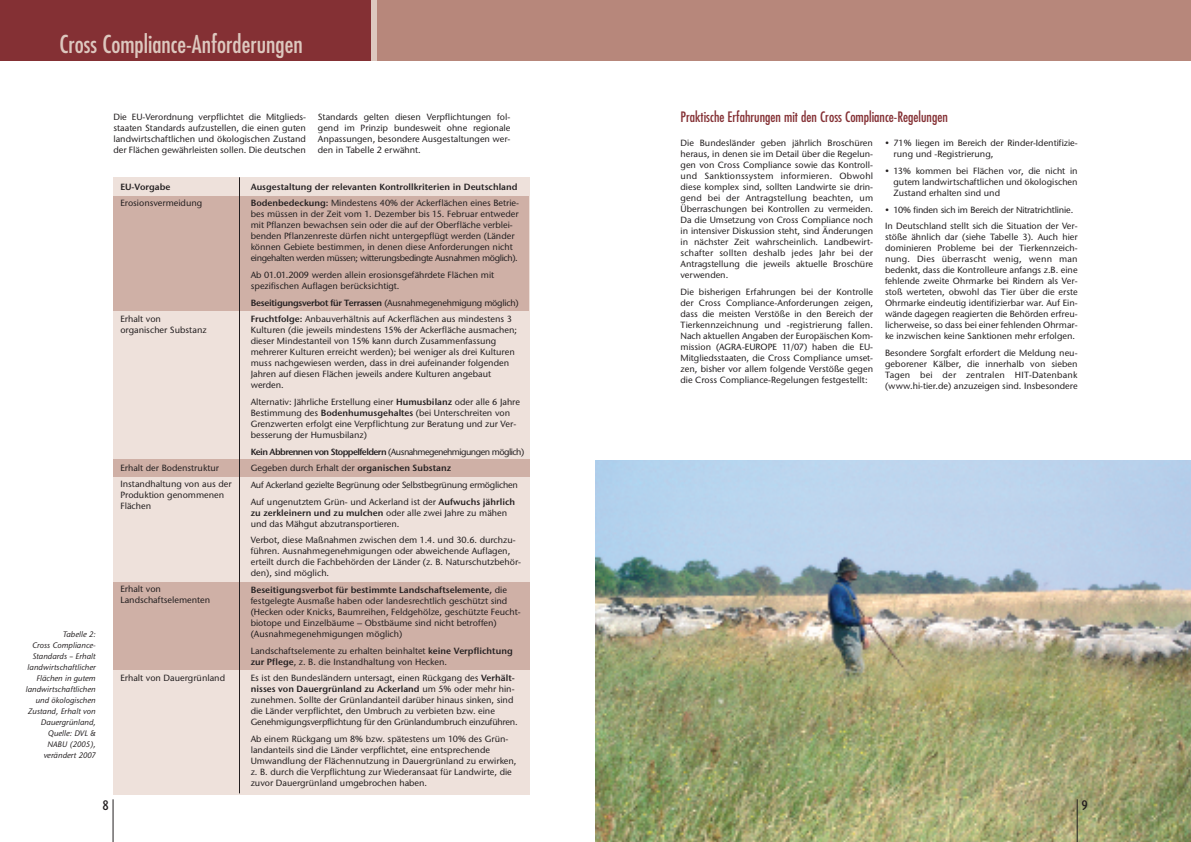
<style>
.page{position:relative;width:1191px;height:842px;background:#fff}
.page>*{position:absolute;margin:0;border:0;box-sizing:border-box;transform-origin:0 0}
.t1{font:condensed 24px "Futura";color:#ddc8bf}
.t2{font:condensed 14px "Futura";color:#843034}
.t3{font:500 14px "Dax Condensed";color:#231f20}
.t4{font:500 9px/11px "Stone Sans ITC";color:#231f20}
.t5{font:9px "Stone Sans ITC Semi";color:#231f20}
.t6{font:500 9px/16.7px "Stone Sans ITC";letter-spacing:-.025em;color:#231f20}
.t7{font:9px "Stone Sans ITC Semi";letter-spacing:-.06em;color:#231f20}
.t8{font:9px "Stone Sans ITC Semi";letter-spacing:-.03em;color:#231f20}
.t9{font:italic 500 8px/11px "Stone Sans ITC";color:#231f20;text-align:right}
.s1{font-family:"Stone Sans ITC Semi";font-weight:400}
.s2{font-family:"Stone Sans ITC";font-weight:500}
</style>
<div class="page">
<img style="left:596px;top:461px;width:595px;height:381px">
<div style="left:0;top:0;width:1191px;height:60px;background:#b7877b"></div>
<div style="left:0;top:0;width:371px;height:60px;background:#843034"></div>
<div style="left:372px;top:0;width:5px;height:60px;background:#ddc8bf"></div>
<hr style="left:1076px;top:799px;width:1px;height:43px;background:#231f20">
<hr style="left:113px;top:799px;width:1px;height:43px;background:#231f20">
<div style="left:112px;top:177px;width:417px;height:618px;background:#eee1db"></div>
<div style="left:112px;top:196px;width:417px;height:115px;background:#cfb0a6"></div>
<div style="left:113px;top:460px;width:416px;height:17px;background:#cfb0a6"></div>
<div style="left:112px;top:582px;width:417px;height:88px;background:#cfb0a6"></div>
<div style="left:100px;top:170px;width:13px;height:625px;background:#fff"></div>
<hr style="left:239px;top:177px;width:1px;height:616px;background:#231f20">
<h1 class="t1" style="left:60px;top:33px;width:245px">Cross Compliance-Anforderungen</h1>
<p class="t9" style="left:26px;top:629px;width:71px">Tabelle 2:<br>Cross Compliance-<br>Standards – Erhalt landwirtschaftlicher<br>Flächen in gutem landwirtschaftlichen und ökologischen<br>Zustand, Erhalt von<br>Dauergrünland,<br>Quelle: DVL &amp;<br>NABU (2005), verändert 2007</p>
<p class="t4" style="left:113px;top:113px;width:194px">Die EU-Verordnung verpflichtet die Mitglieds-</p>
<h2 class="t2" style="left:680px;top:110px;width:269px">Praktische Erfahrungen mit den Cross Compliance-Regelungen</h2>
<p class="t4" style="left:113px;top:124px;width:194px;text-align:justify">staaten Standards aufzustellen, die einen guten landwirtschaftlichen und ökologischen Zustand der Flächen gewährleisten sollen. Die deutschen</p>
<p class="t4" style="left:318px;top:113px;width:194px;text-align:justify">Standards gelten diesen Verpflichtungen fol&shy;gend im Prinzip bundesweit ohne regionale Anpassungen, besondere Ausgestaltungen wer&shy;den in Tabelle 2 erwähnt.</p>
<p class="t4" style="left:680px;top:139px;width:194px;text-align:justify">Die Bundesländer geben jährlich Broschüren heraus, in denen sie im Detail über die Regelun&shy;gen von Cross Compliance sowie das Kontroll&shy;und Sanktionssystem informieren. Obwohl diese komplex sind, sollten Landwirte sie drin&shy;gend bei der Antragstellung beachten, um Überraschungen bei Kontrollen zu vermeiden.<br>Da die Umsetzung von Cross Compliance noch in intensiver Diskussion steht, sind Änderungen in nächster Zeit wahrscheinlich. Landbewirt&shy;schafter sollten deshalb jedes Jahr bei der Antragstellung die jeweils aktuelle Broschüre verwenden.</p>
<p class="t4" style="left:680px;top:288px;width:194px;text-align:justify">Die bisherigen Erfahrungen bei der Kontrolle der Cross Compliance-Anforderungen zeigen, dass die meisten Verstöße in den Bereich der Tierkennzeichnung und -registrierung fallen.<br>Nach aktuellen Angaben der Europäischen Kom&shy;mission (AGRA-EUROPE 11/07) haben die EU-Mitgliedsstaaten, die Cross Compliance umset&shy;zen, bisher vor allem folgende Verstöße gegen die Cross Compliance-Regelungen festgestellt:</p>
<p class="t4" style="left:893px;top:139px;width:185px;text-indent:-9px">• 71% liegen im Bereich der Rinder-Identifizie&shy;rung und -Registrierung,</p>
<p class="t4" style="left:893px;top:167px;width:185px;text-align:justify;text-indent:-9px">• 13% kommen bei Flächen vor, die nicht in gutem landwirtschaftlichen und ökologischen Zustand erhalten sind und</p>
<p class="t4" style="left:885px;top:202px;width:194px;line-height:16.7px">• 10% finden sich im Bereich der Nitratrichtlinie.<br>In Deutschland stellt sich die Situation der Ver-</p>
<p class="t4" style="left:885px;top:233px;width:194px;text-align:justify">stöße ähnlich dar (siehe Tabelle 3). Auch hier dominieren Probleme bei der Tierkennzeich&shy;nung. Dies überrascht wenig, wenn man bedenkt, dass die Kontrolleure anfangs z.B. eine fehlende zweite Ohrmarke bei Rindern als Ver&shy;stoß werteten, obwohl das Tier über die erste Ohrmarke eindeutig identifizierbar war. Auf Ein&shy;wände dagegen reagierten die Behörden erfreu&shy;licherweise, so dass bei einer fehlenden Ohrmar&shy;ke inzwischen keine Sanktionen mehr erfolgen.</p>
<p class="t4" style="left:885px;top:349px;width:194px;text-align:justify">Besondere Sorgfalt erfordert die Meldung neu&shy;geborener Kälber, die innerhalb von sieben Tagen bei der zentralen HIT-Datenbank (www.hi-tier.de) anzuzeigen sind. Insbesondere</p>
<p class="t5" style="left:120px;top:183px;width:52px">EU-Vorgabe</p>
<p class="t4" style="left:120px;top:199px;width:83px">Erosionsvermeidung</p>
<p class="t5" style="left:251px;top:183px;width:268px">Ausgestaltung der relevanten Kontrollkriterien in Deutschland</p>
<p class="t4" style="left:251px;top:199px;width:270px"><span class="s1">Bodenbedeckung:</span> Mindestens 40% der Ackerflächen eines Betrie&shy;bes müssen in der Zeit vom 1. Dezember bis 15. Februar entweder mit Pflanzen bewachsen sein oder die auf der Oberfläche verblei&shy;benden Pflanzenreste dürfen nicht untergepflügt werden (Länder können Gebiete bestimmen, in denen diese Anforderungen nicht eingehalten werden müssen; witterungsbedingte Ausnahmen möglich).</p>
<p class="t4" style="left:251px;top:270px;width:245px">Ab 01.01.2009 werden allein erosionsgefährdete Flächen mit spezifischen Auflagen berücksichtigt.</p>
<p class="t8" style="left:251px;top:299px;width:269px">Beseitigungsverbot für Terrassen <span class="s2">(Ausnahmegenehmigung möglich)</span></p>
<p class="t4" style="left:251px;top:315px;width:268px"><span class="s1">Fruchtfolge:</span> Anbauverhältnis auf Ackerflächen aus mindestens 3<br>Kulturen (die jeweils mindestens 15% der Ackerfläche ausmachen; dieser Mindestanteil von 15% kann durch Zusammenfassung mehrerer Kulturen erreicht werden); bei weniger als drei Kulturen muss nachgewiesen werden, dass in drei aufeinander folgenden Jahren auf diesen Flächen jeweils andere Kulturen angebaut werden.</p>
<p class="t4" style="left:251px;top:397px;width:271px">Alternativ: Jährliche Erstellung einer <span class="s1">Humusbilanz</span> oder alle 6 Jahre Bestimmung des <span class="s1">Bodenhumusgehaltes</span> (bei Unterschreiten von Grenzwerten erfolgt eine Verpflichtung zur Beratung und zur Ver&shy;besserung der Humusbilanz)</p>
<p class="t7" style="left:251px;top:448px;width:275px">Kein Abbrennen von Stoppelfeldern <span class="s2">(Ausnahmegenehmigungen möglich)</span></p>
<p class="t6" style="left:251px;top:461px;width:269px">Gegeben durch Erhalt der <span class="s1">organischen Substanz<br></span>Auf Ackerland gezielte Begrünung oder Selbstbegrünung ermöglichen<br>Auf ungenutztem Grün- und Ackerland ist der <span class="s1">Aufwuchs jährlich</span></p>
<p class="t5" style="left:251px;top:509px;width:258px">zu zerkleinern und zu mulchen <span class="s2">oder alle zwei Jahre zu mähen</span></p>
<p class="t4" style="left:251px;top:516px;width:266px;line-height:16.7px">und das Mähgut abzutransportieren.<br>Verbot, diese Maßnahmen zwischen dem 1.4. und 30.6. durchzu-</p>
<p class="t4" style="left:251px;top:547px;width:272px">führen. Ausnahmegenehmigungen oder abweichende Auflagen, erteilt durch die Fachbehörden der Länder (z. B. Naturschutzbehör&shy;den), sind möglich.</p>
<p class="t5" style="left:251px;top:587px;width:258px">Beseitigungsverbot für bestimmte Landschaftselemente, <span class="s2">die</span></p>
<p class="t4" style="left:251px;top:596px;width:271px">festgelegte Ausmaße haben oder landesrechtlich geschützt sind (Hecken oder Knicks, Baumreihen, Feldgehölze, geschützte Feucht&shy;biotope und Einzelbäume – Obstbäume sind nicht betroffen) (Ausnahmegenehmigungen möglich)</p>
<p class="t4" style="left:251px;top:646px;width:263px">Landschaftselemente zu erhalten beinhaltet <span class="s1">keine Verpflichtung zur Pflege</span>, z. B. die Instandhaltung von Hecken.</p>
<p class="t4" style="left:251px;top:674px;width:265px">Es ist den Bundesländern untersagt, einen Rückgang des <span class="s1">Verhält-</span></p>
<p class="t5" style="left:251px;top:686px;width:265px">nisses von Dauergrünland zu Ackerland <span class="s2">um 5% oder mehr hin-</span></p>
<p class="t4" style="left:251px;top:696px;width:268px">zunehmen. Sollte der Grünlandanteil darüber hinaus sinken, sind die Länder verpflichtet, den Umbruch zu verbieten bzw. eine<br>Genehmigungsverpflichtung für den Grünlandumbruch einzuführen.</p>
<p class="t4" style="left:251px;top:735px;width:267px">Ab einem Rückgang um 8% bzw. spätestens um 10% des Grün&shy;landanteils sind die Länder verpflichtet, eine entsprechende Umwandlung der Flächennutzung in Dauergrünland zu erwirken, z. B. durch die Verpflichtung zur Wiederansaat für Landwirte, die zuvor Dauergrünland umgebrochen haben.</p>
<p class="t4" style="left:120px;top:314px;width:88px">Erhalt von organischer Substanz</p>
<p class="t4" style="left:120px;top:460px;width:113px;line-height:16.7px">Erhalt der Bodenstruktur<br>Instandhaltung von aus der</p>
<p class="t4" style="left:120px;top:491px;width:105px">Produktion genommenen<br>Flächen</p>
<p class="t4" style="left:120px;top:584px;width:91px">Erhalt von<br>Landschaftselementen</p>
<p class="t4" style="left:120px;top:673px;width:106px">Erhalt von Dauergrünland</p>
<h2 class="t3" style="left:103px;top:799px;width:8px">8</h2>
<h2 class="t3" style="left:1081px;top:799px;width:8px">9</h2>
</div>
